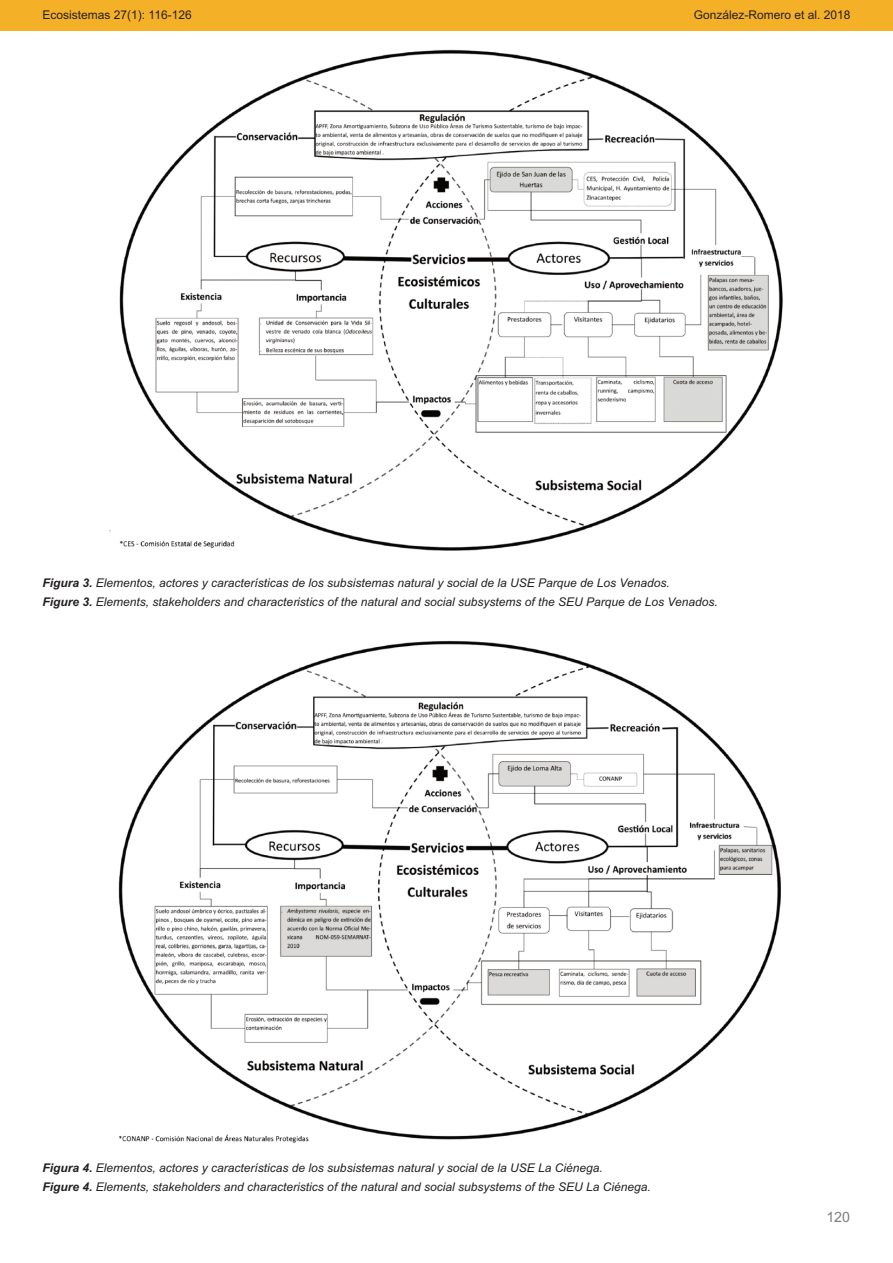
<style>
.page{position:relative;width:893px;height:1263px;background:#fff}
.page>*{position:absolute;margin:0;border:0;box-sizing:border-box;transform-origin:0 0}
.t1{font:14.25px "Arial";color:#7f7e7c}
.t2{font:italic 12px/18.6px "Arial";color:#231f20}
.t3{font:12px "Arial";color:#231f20}
.s1{font-weight:700}
</style>
<div class="page">
<div style="left:0;top:0;width:893px;height:30px;background:#f4b027"></div>
<img style="left:109px;top:49px;width:674px;height:502px">
<img style="left:118px;top:641px;width:663px;height:502px">
<p class="t3" style="left:43px;top:7px;width:151px">Ecosistemas 27(1): 116-126</p>
<p class="t3" style="left:694px;top:7px;width:158px">González-Romero et al. 2018</p>
<p class="t2" style="left:43px;top:574px;width:677px"><span class="s1">Figura 3.</span> Elementos, actores y características de los subsistemas natural y social de la USE Parque de Los Venados.<br><span class="s1">Figure 3.</span> Elements, stakeholders and characteristics of the natural and social subsystems of the SEU Parque de Los Venados.</p>
<p class="t2" style="left:43px;top:1159px;width:610px"><span class="s1">Figura 4.</span> Elementos, actores y características de los subsistemas natural y social de la USE La Ciénega.<br><span class="s1">Figure 4.</span> Elements, stakeholders and characteristics of the natural and social subsystems of the SEU La Ciénega.</p>
<p class="t1" style="left:826px;top:1209px;width:25px">120</p>
</div>
